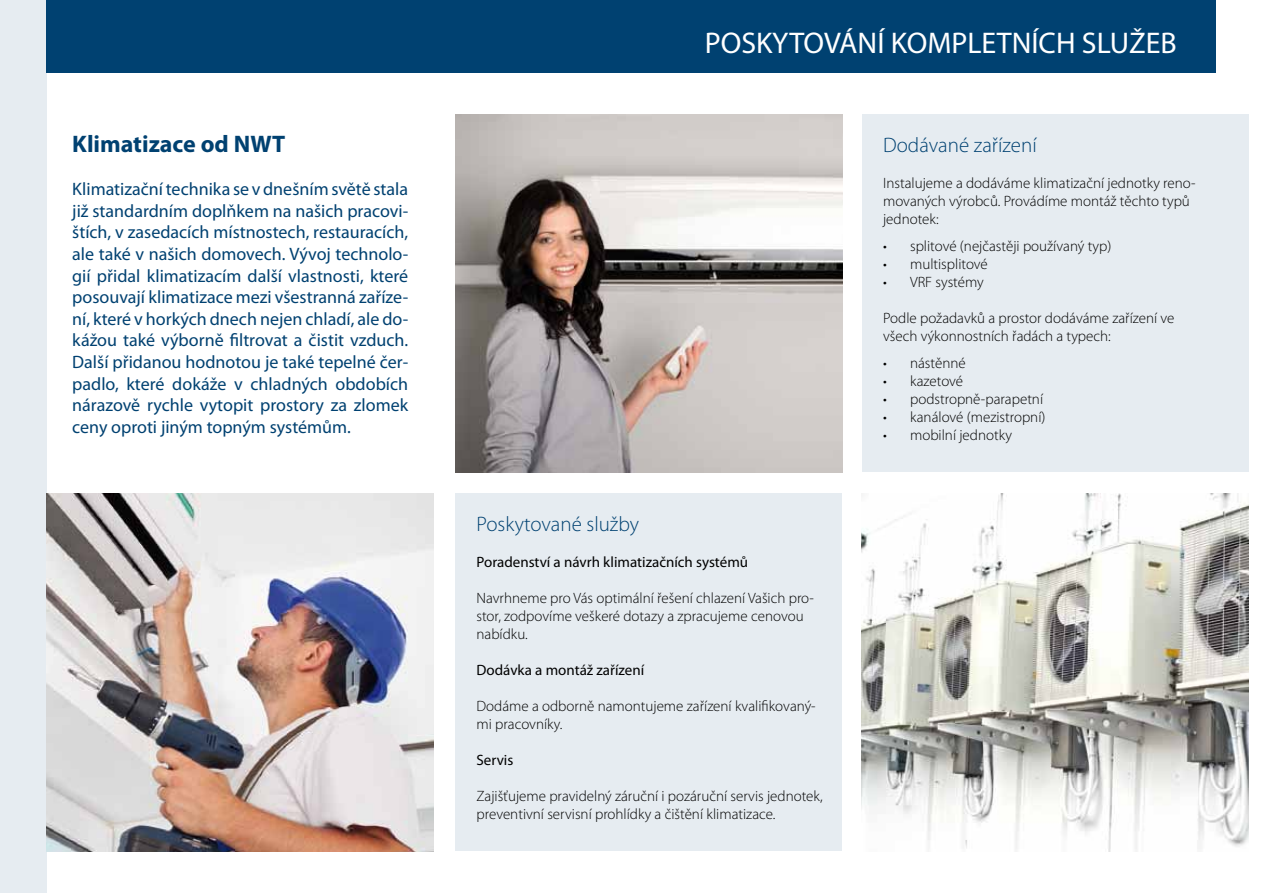
<style>
.page{position:relative;width:1263px;height:893px;background:#fff}
.page>*{position:absolute;margin:0;border:0;box-sizing:border-box;transform-origin:0 0}
.t1{font:30px "Myriad Pro";color:#fff}
.t2{font:700 24px "Myriad Pro";color:#004171}
.t3{font:300 21px "Myriad Pro";color:#004171}
.t4{font:18px/21.6px "Myriad Pro";color:#004171;text-align:justify}
.t5{font:300 15px/18px "Myriad Pro";color:#000}
.t6{font:15px "Myriad Pro";color:#000}
</style>
<div class="page">
<div style="left:0;top:0;width:47px;height:893px;background:#e6ecf1"></div>
<div style="left:47px;top:0;width:1169px;height:72px;background:#004171"></div>
<div style="left:862px;top:115px;width:387px;height:357px;background:#e6ecf1"></div>
<img style="left:455px;top:115px;width:387px;height:357px">
<div style="left:455px;top:494px;width:387px;height:357px;background:#e6ecf1"></div>
<img style="left:47px;top:494px;width:387px;height:357px">
<img style="left:862px;top:494px;width:387px;height:357px">
<h2 class="t2" style="left:72px;top:128px;width:215px">Klimatizace od NWT</h2>
<p class="t4" style="left:72px;top:178px;width:337px">Klimatizační technika se v dnešním světě stala již standardním doplňkem na našich pracovi&shy;štích, v zasedacích místnostech, restauracích, ale také v našich domovech. Vývoj technolo&shy;gií přidal klimatizacím další vlastnosti, které posouvají klimatizace mezi všestranná zaříze&shy;ní, které v horkých dnech nejen chladí, ale do&shy;kážou také výborně filtrovat a čistit vzduch.<br>Další přidanou hodnotou je také tepelné čer&shy;padlo, které dokáže v chladných obdobích nárazově rychle vytopit prostory za zlomek ceny oproti jiným topným systémům.</p>
<h1 class="t1" style="left:705px;top:24px;width:474px">POSKYTOVÁNÍ KOMPLETNÍCH SLUŽEB</h1>
<h3 class="t3" style="left:476px;top:511px;width:164px">Poskytované služby</h3>
<p class="t6" style="left:476px;top:553px;width:273px">Poradenství a návrh klimatizačních systémů</p>
<p class="t5" style="left:476px;top:589px;width:339px">Navrhneme pro Vás optimální řešení chlazení Vašich pro&shy;stor, zodpovíme veškeré dotazy a zpracujeme cenovou nabídku.</p>
<p class="t6" style="left:476px;top:661px;width:169px">Dodávka a montáž zařízení</p>
<p class="t5" style="left:476px;top:697px;width:341px">Dodáme a odborně namontujeme zařízení kvalifikovaný&shy;mi pracovníky.</p>
<p class="t6" style="left:476px;top:751px;width:38px">Servis</p>
<p class="t5" style="left:476px;top:787px;width:348px">Zajišťujeme pravidelný záruční i pozáruční servis jednotek, preventivní servisní prohlídky a čištění klimatizace.</p>
<h3 class="t3" style="left:883px;top:132px;width:155px">Dodávané zařízení</h3>
<p class="t5" style="left:883px;top:174px;width:314px">Instalujeme a dodáváme klimatizační jednotky reno&shy;movaných výrobců. Provádíme montáž těchto typů jednotek:</p>
<p class="t5" style="left:883px;top:237px;width:230px">• splitové (nejčastěji používaný typ)</p>
<p class="t5" style="left:883px;top:255px;width:106px">• multisplitové</p>
<p class="t5" style="left:883px;top:273px;width:102px">• VRF systémy</p>
<p class="t5" style="left:883px;top:309px;width:293px">Podle požadavků a prostor dodáváme zařízení ve všech výkonnostních řadách a typech:</p>
<p class="t5" style="left:883px;top:354px;width:84px">• nástěnné</p>
<p class="t5" style="left:883px;top:372px;width:82px">• kazetové</p>
<p class="t5" style="left:883px;top:390px;width:162px">• podstropně-parapetní</p>
<p class="t5" style="left:883px;top:408px;width:164px">• kanálové (mezistropní)</p>
<p class="t5" style="left:883px;top:426px;width:130px">• mobilní jednotky</p>
</div>
